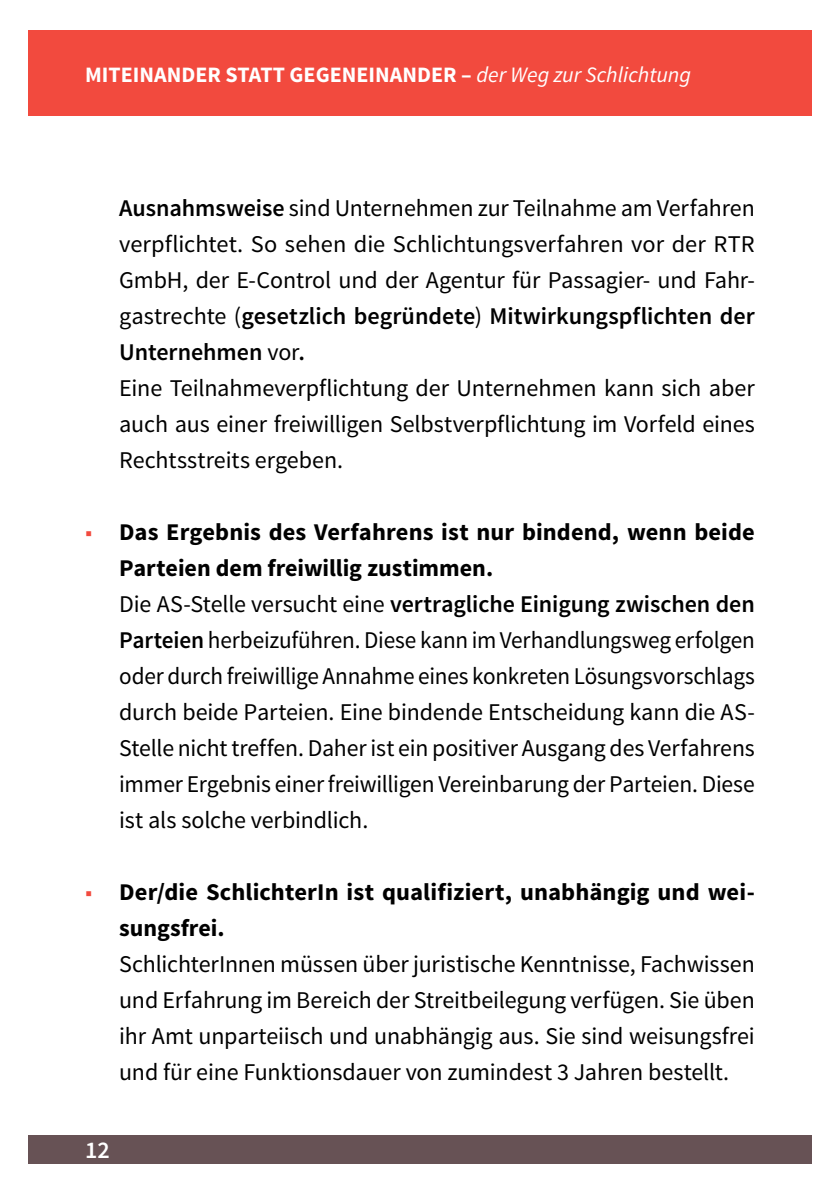
<style>
.page{position:relative;width:840px;height:1191px;background:#fff}
.page>*{position:absolute;margin:0;border:0;box-sizing:border-box;transform-origin:0 0}
.Fliesstext_Aufzählun{font:24px/36px "Source Sans Pro";letter-spacing:-.005em;color:#000;text-align:justify}
.t1{font:700 24px/36px "Source Sans Pro";letter-spacing:.005em;color:#000}
.t2{font:600 24px "Source Sans Pro";color:#fff}
.t3{font:700 22px "Source Sans Pro";color:#fff}
.s1{font-weight:400;font-style:italic}
.s2{font-weight:600}
.s3{font-weight:400;color:#f24a3e}
</style>
<div class="page">
<div style="left:28px;top:1135px;width:783px;height:28px;background:#675255"></div>
<div style="left:28px;top:31px;width:783px;height:85px;background:#f24a3e"></div>
<p class="t3" style="left:85px;top:61px;width:607px">MITEINANDER STATT GEGENEINANDER – <span class="s1">der Weg zur Schlichtung</span></p>
<p class="Fliesstext_Aufzählun" style="left:119px;top:190px;width:637px"><span class="s2">Ausnahmsweise</span> sind Unternehmen zur Teilnahme am Verfahren verpflichtet. So sehen die Schlichtungsverfahren vor der RTR GmbH, der E-Control und der Agentur für Passagier- und Fahr&shy;gastrechte (<span class="s2">gesetzlich begründete</span>) <span class="s2">Mitwirkungspflichten der Unternehmen</span> vor<span class="s2">.</span></p>
<p class="Fliesstext_Aufzählun" style="left:119px;top:370px;width:636px">Eine Teilnahmeverpflichtung der Unternehmen kann sich aber auch aus einer freiwilligen Selbstverpflichtung im Vorfeld eines Rechtsstreits ergeben.</p>
<p class="t1" style="left:119px;top:515px;width:636px;text-indent:-34px"><span class="s3">■</span> Das Ergebnis des Verfahrens ist nur bindend, wenn beide<br>Parteien dem freiwillig zustimmen.</p>
<p class="Fliesstext_Aufzählun" style="left:119px;top:586px;width:636px">Die AS-Stelle versucht eine <span class="s2">vertragliche Einigung zwischen den Parteien</span> herbeizuführen. Diese kann im Verhandlungsweg erfolgen oder durch freiwillige Annahme eines konkreten Lösungsvorschlags durch beide Parteien. Eine bindende Entscheidung kann die AS-Stelle nicht treffen. Daher ist ein positiver Ausgang des Verfahrens immer Ergebnis einer freiwilligen Vereinbarung der Parteien. Diese ist als solche verbindlich.</p>
<p class="t1" style="left:119px;top:875px;width:636px;text-indent:-34px"><span class="s3">■</span> Der/die SchlichterIn ist qualifiziert, unabhängig und wei&shy;sungsfrei.</p>
<p class="Fliesstext_Aufzählun" style="left:119px;top:946px;width:636px">SchlichterInnen müssen über juristische Kenntnisse, Fachwissen und Erfahrung im Bereich der Streitbeilegung verfügen. Sie üben ihr Amt unparteiisch und unabhängig aus. Sie sind weisungsfrei und für eine Funktionsdauer von zumindest 3 Jahren bestellt.</p>
<p class="t2" style="left:85px;top:1134px;width:26px">12</p>
</div>
